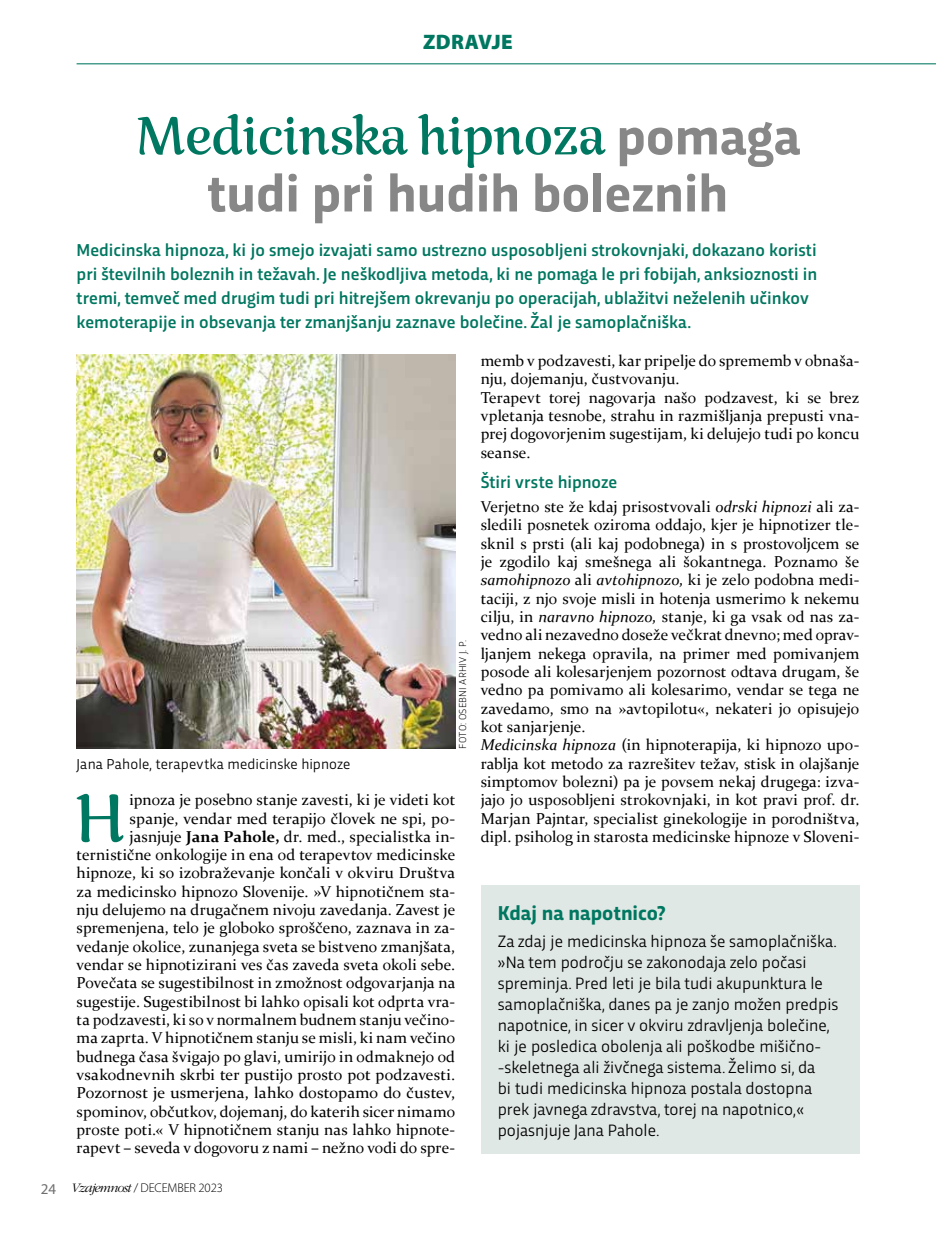
<style>
.page{position:relative;width:936px;height:1234px;background:#fff}
.page>*{position:absolute;margin:0;border:0;box-sizing:border-box;transform-origin:0 0}
.t1{font:68.25px "Rumba Std Large";color:#007760}
.t2{font:54px "Rumba Std Large";color:#007760}
.t3{font:700 54px "Trasandina";color:#878787}
.t4{font:700 21px "Trasandina";color:#007760}
.t5{font:900 21px "Myriad Pro";letter-spacing:.02em;color:#007760}
.t6{font:500 18px/24px "Trasandina";color:#007760}
.t7{font:17.25px/21px "Trasandina";color:#000}
.t8{font:15.75px/18.3px "Constantia";letter-spacing:.005em;color:#000}
.t9{font:15px "Trasandina";letter-spacing:.01em;color:#000}
.t10{font:300 12.75px "Myriad Pro";letter-spacing:-.01em;color:#000}
.t11{font:300 10.5px "Trasandina";letter-spacing:.025em;color:#000}
.s1{font-family:"Trasandina";font-weight:700;color:#878787}
.s2{font-weight:700}
.s3{font-weight:400;font-size:15px;color:#706f6f}
.s4{font-family:"ITC Garamond Std";font-style:italic;font-size:13.5px}
.s5{font-style:italic}
</style>
<div class="page">
<div style="left:480px;top:884px;width:379px;height:268px;background:#e0e8e5"></div>
<hr style="left:77px;top:63px;width:858px;height:1px;background:#007760">
<img style="left:77px;top:354px;width:378px;height:394px">
<h3 class="t5" style="left:423px;top:28px;width:91px">ZDRAVJE</h3>
<h2 class="t2" style="left:136px;top:104px;width:666px">Medicinska hipnoza <span class="s1">pomaga</span></h2>
<h2 class="t3" style="left:208px;top:153px;width:522px">tudi pri hudih boleznih</h2>
<p class="t6" style="left:77px;top:237px;width:742px">Medicinska hipnoza, ki jo smejo izvajati samo ustrezno usposobljeni strokovnjaki, dokazano koristi pri številnih boleznih in težavah. Je neškodljiva metoda, ki ne pomaga le pri fobijah, anksioznosti in tremi, temveč med drugim tudi pri hitrejšem okrevanju po operacijah, ublažitvi neželenih učinkov kemoterapije in obsevanja ter zmanjšanju zaznave bolečine. Žal je samoplačniška.</p>
<p class="t11" style="left:455px;top:748px;width:110px;rotate:-90deg">FOTO: OSEBNI ARHIV J. P.</p>
<p class="t9" style="left:77px;top:752px;width:275px">Jana Pahole, terapevtka medicinske hipnoze</p>
<h1 class="t1" style="left:74px;top:778px;width:52px">H</h1>
<p class="t8" style="left:77px;top:789px;width:380px;text-align:right">ipnoza je posebno stanje zavesti, ki je videti kot spanje, vendar med terapijo človek ne spi, po&shy;jasnjuje <span class="s2">Jana Pahole,</span> dr. med., specialistka in&shy;ternistične onkologije in ena od terapevtov medicinske hipnoze, ki so izobraževanje končali v okviru Društva za medicinsko hipnozo Slovenije. »V hipnotičnem sta&shy;nju delujemo na drugačnem nivoju zavedanja. Zavest je spremenjena, telo je globoko sproščeno, zaznava in za&shy;vedanje okolice, zunanjega sveta se bistveno zmanjšata, vendar se hipnotizirani ves čas zaveda sveta okoli sebe.<br>Povečata se sugestibilnost in zmožnost odgovarjanja na sugestije. Sugestibilnost bi lahko opisali kot odprta vra&shy;ta podzavesti, ki so v normalnem budnem stanju večino&shy;ma zaprta. V hipnotičnem stanju se misli, ki nam večino budnega časa švigajo po glavi, umirijo in odmaknejo od vsakodnevnih skrbi ter pustijo prosto pot podzavesti.<br>Pozornost je usmerjena, lahko dostopamo do čustev, spominov, občutkov, dojemanj, do katerih sicer nimamo proste poti.« V hipnotičnem stanju nas lahko hipnote&shy;rapevt – seveda v dogovoru z nami – nežno vodi do spre-</p>
<p class="t10" style="left:41px;top:1179px;width:184px"><span class="s3">24</span> <span class="s4">Vzajemnost</span> / DECEMBER 2023</p>
<p class="t8" style="left:480px;top:350px;width:380px">memb v podzavesti, kar pripelje do sprememb v obnaša&shy;nju, dojemanju, čustvovanju.<br>Terapevt torej nagovarja našo podzavest, ki se brez vpletanja tesnobe, strahu in razmišljanja prepusti vna&shy;prej dogovorjenim sugestijam, ki delujejo tudi po koncu seanse.</p>
<p class="t6" style="left:480px;top:468px;width:138px">Štiri vrste hipnoze</p>
<p class="t8" style="left:480px;top:497px;width:380px">Verjetno ste že kdaj prisostvovali <span class="s5">odrski hipnozi</span> ali za&shy;sledili posnetek oziroma oddajo, kjer je hipnotizer tle&shy;sknil s prsti (ali kaj podobnega) in s prostovoljcem se je zgodilo kaj smešnega ali šokantnega. Poznamo še <span class="s5">samohipnozo</span> ali <span class="s5">avtohipnozo,</span> ki je zelo podobna medi&shy;taciji, z njo svoje misli in hotenja usmerimo k nekemu cilju, in <span class="s5">naravno hipnozo,</span> stanje, ki ga vsak od nas za&shy;vedno ali nezavedno doseže večkrat dnevno; med oprav&shy;ljanjem nekega opravila, na primer med pomivanjem posode ali kolesarjenjem pozornost odtava drugam, še vedno pa pomivamo ali kolesarimo, vendar se tega ne zavedamo, smo na »avtopilotu«, nekateri jo opisujejo kot sanjarjenje.<br><span class="s5">Medicinska hipnoza</span> (in hipnoterapija, ki hipnozo upo&shy;rablja kot metodo za razrešitev težav, stisk in olajšanje simptomov bolezni) pa je povsem nekaj drugega: izva&shy;jajo jo usposobljeni strokovnjaki, in kot pravi prof. dr.<br>Marjan Pajntar, specialist ginekologije in porodništva, dipl. psiholog in starosta medicinske hipnoze v Sloveni-</p>
<h3 class="t4" style="left:497px;top:897px;width:169px">Kdaj na napotnico?</h3>
<p class="t7" style="left:497px;top:929px;width:342px">Za zdaj je medicinska hipnoza še samoplačniška. »Na tem področju se zakonodaja zelo počasi spreminja. Pred leti je bila tudi akupunktura le samoplačniška, danes pa je zanjo možen predpis napotnice, in sicer v okviru zdravljenja bolečine, ki je posledica obolenja ali poškodbe mišično--skeletnega ali živčnega sistema. Želimo si, da<br>bi tudi medicinska hipnoza postala dostopna prek javnega zdravstva, torej na napotnico,« pojasnjuje Jana Pahole.</p>
</div>
